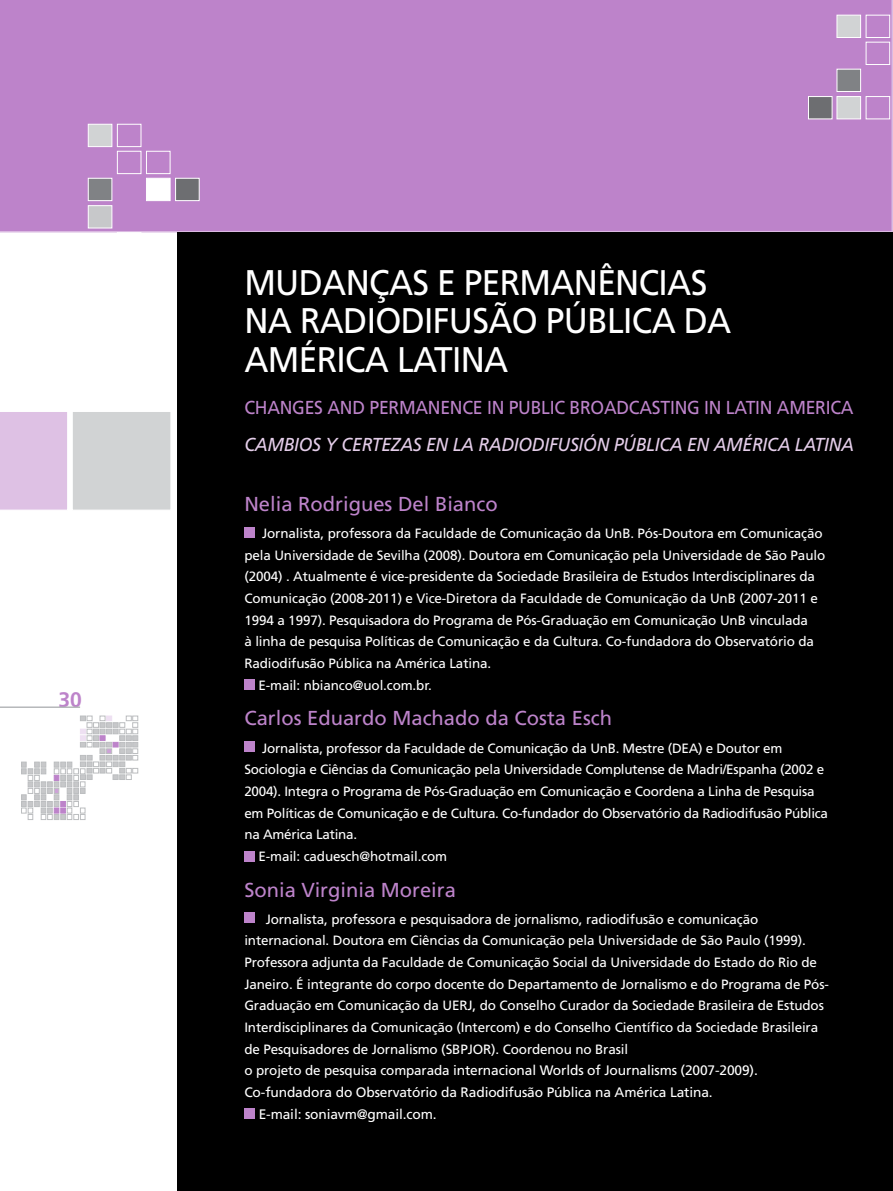
<style>
.page{position:relative;width:893px;height:1191px;background:#fff}
.page>*{position:absolute;margin:0;border:0;box-sizing:border-box;transform-origin:0 0}
.t1{font:35.55px/38.4px "Frutiger";letter-spacing:-.02em;color:#fff;scale:.94 1}
.t2{font:700 21px "Frutiger";color:#bd83ca}
.t3{font:20.25px "Frutiger";color:#bd83ca}
.t4{font:italic 18.75px "Frutiger";letter-spacing:-.015em;color:#e5ceea;scale:.94 1}
.t5{font:18.75px "Frutiger";letter-spacing:-.015em;color:#bd83ca;scale:.94 1}
.t6{font:13.8px "Frutiger";letter-spacing:-.01em;color:#fff}
.t7{font:13.5px/21.6px "Frutiger";letter-spacing:-.01em;color:#fff}
.s1{font-size:13.5px}
</style>
<div class="page">
<svg style="left:21px;top:716px;width:117px;height:103px"></svg>
<hr style="left:0;top:707px;width:80px;height:1px;background:#b1b4b6">
<div style="left:0;top:0;width:893px;height:232px;background:#bd83ca"></div>
<div style="left:88px;top:178px;width:24px;height:23px;background:#808285;border:1px solid #fff"></div>
<div style="left:146px;top:178px;width:24px;height:23px;background:#fff"></div>
<div style="left:175px;top:178px;width:24px;height:23px;background:#6d6e71;border:1px solid #fff"></div>
<div style="left:117px;top:151px;width:24px;height:23px;border:1px solid #fff"></div>
<div style="left:146px;top:151px;width:24px;height:23px;border:1px solid #fff"></div>
<div style="left:88px;top:124px;width:24px;height:23px;background:#d1d3d4;border:1px solid #fff"></div>
<div style="left:117px;top:124px;width:24px;height:23px;border:1px solid #fff"></div>
<div style="left:88px;top:205px;width:24px;height:23px;background:#c7c8ca;border:1px solid #fff"></div>
<div style="left:837px;top:69px;width:24px;height:23px;background:#808285;border:1px solid #fff"></div>
<div style="left:866px;top:42px;width:24px;height:23px;border:1px solid #fff"></div>
<div style="left:837px;top:15px;width:24px;height:23px;background:#d1d3d4;border:1px solid #fff"></div>
<div style="left:866px;top:15px;width:24px;height:23px;border:1px solid #fff"></div>
<div style="left:837px;top:96px;width:24px;height:23px;background:#d1d3d4;border:1px solid #fff"></div>
<div style="left:866px;top:96px;width:24px;height:23px;border:1px solid #fff"></div>
<div style="left:808px;top:96px;width:24px;height:23px;background:#6d6e71;border:1px solid #fff"></div>
<div style="left:177px;top:232px;width:716px;height:959px;background:#000"></div>
<hr style="left:892px;top:232px;width:1px;height:959px;background:#f2e6f4">
<div style="left:72px;top:411px;width:99px;height:99px;background:#d1d3d4;border:1px solid #fff"></div>
<div style="left:0;top:412px;width:67px;height:98px;background:#dec1e4"></div>
<div style="left:244px;top:527px;width:11px;height:10px;background:#bd83ca"></div>
<div style="left:244px;top:680px;width:11px;height:10px;background:#bd83ca"></div>
<div style="left:244px;top:741px;width:11px;height:11px;background:#bd83ca"></div>
<div style="left:244px;top:851px;width:11px;height:10px;background:#bd83ca"></div>
<div style="left:244px;top:912px;width:11px;height:11px;background:#bd83ca"></div>
<div style="left:244px;top:1108px;width:11px;height:11px;background:#bd83ca"></div>
<h2 class="t2" style="left:58px;top:687px;width:25px">30</h2>
<h1 class="t1" style="left:244px;top:263px;width:520px">MUDANÇAS E PERMANÊNCIAS<br>NA RADIODIFUSÃO PÚBLICA DA<br>AMÉRICA LATINA</h1>
<h3 class="t5" style="left:244px;top:397px;width:650px">CHANGES AND PERMANENCE IN PUBLIC BROADCASTING IN LATIN AMERICA</h3>
<h3 class="t4" style="left:244px;top:433px;width:650px">CAMBIOS Y CERTEZAS EN LA RADIODIFUSIÓN PÚBLICA EN AMÉRICA LATINA</h3>
<h3 class="t3" style="left:244px;top:492px;width:255px">Nelia Rodrigues Del Bianco</h3>
<p class="t7" style="left:262px;top:522px;width:562px">Jornalista, professora da Faculdade de Comunicação da UnB. Pós-Doutora em Comunicação</p>
<p class="t7" style="left:244px;top:544px;width:582px">pela Universidade de Sevilha (2008). Doutora em Comunicação pela Universidade de São Paulo</p>
<p class="t7" style="left:244px;top:566px;width:572px">(2004) . Atualmente é vice-presidente da Sociedade Brasileira de Estudos Interdisciplinares da</p>
<p class="t7" style="left:244px;top:587px;width:575px">Comunicação (2008-2011) e Vice-Diretora da Faculdade de Comunicação da UnB (2007-2011 e</p>
<p class="t7" style="left:244px;top:609px;width:565px">1994 a 1997). Pesquisadora do Programa de Pós-Graduação em Comunicação UnB vinculada</p>
<p class="t7" style="left:244px;top:631px;width:571px">à linha de pesquisa Políticas de Comunicação e da Cultura. Co-fundadora do Observatório da</p>
<p class="t7" style="left:244px;top:652px;width:248px">Radiodifusão Pública na América Latina.</p>
<p class="t7" style="left:258px;top:674px;width:175px">E-mail: nbianco@uol.com.br.</p>
<h3 class="t3" style="left:244px;top:706px;width:369px">Carlos Eduardo Machado da Costa Esch</h3>
<p class="t7" style="left:262px;top:737px;width:522px">Jornalista, professor da Faculdade de Comunicação da UnB. Mestre (DEA) e Doutor em</p>
<p class="t7" style="left:244px;top:759px;width:581px">Sociologia e Ciências da Comunicação pela Universidade Complutense de Madri/Espanha (2002 e</p>
<p class="t7" style="left:244px;top:780px;width:572px">2004). Integra o Programa de Pós-Graduação em Comunicação e Coordena a Linha de Pesquisa</p>
<p class="t7" style="left:244px;top:802px;width:585px">em Políticas de Comunicação e de Cultura. Co-fundador do Observatório da Radiodifusão Pública</p>
<p class="t7" style="left:244px;top:823px;width:114px">na América Latina.</p>
<p class="t7" style="left:258px;top:845px;width:190px">E-mail: caduesch@hotmail.com</p>
<h3 class="t3" style="left:244px;top:877px;width:213px">Sonia Virginia Moreira</h3>
<p class="t7" style="left:244px;top:908px;width:586px;text-indent:21px">Jornalista, professora e pesquisadora de jornalismo, radiodifusão e comunicação internacional. Doutora em Ciências da Comunicação pela Universidade de São Paulo (1999).<br>Professora adjunta da Faculdade de Comunicação Social da Universidade do Estado do Rio de Janeiro. É integrante do corpo docente do Departamento de Jornalismo e do Programa de Pós-Graduação em Comunicação da UERJ, do Conselho Curador da Sociedade Brasileira de Estudos Interdisciplinares da Comunicação (Intercom) e do Conselho Científico da Sociedade Brasileira de Pesquisadores de Jornalismo (SBPJOR). Coordenou no Brasil</p>
<p class="t6" style="left:244px;top:1062px;width:515px"><span class="s1">o projeto de pesquisa comparada</span> internacional Worlds of Journalisms (2007-2009).</p>
<p class="t6" style="left:244px;top:1084px;width:470px">Co-fundadora do Observatório da Radiodifusão Pública na América Latina.</p>
<p class="t6" style="left:259px;top:1106px;width:179px">E-mail: soniavm@gmail.com.</p>
</div>
